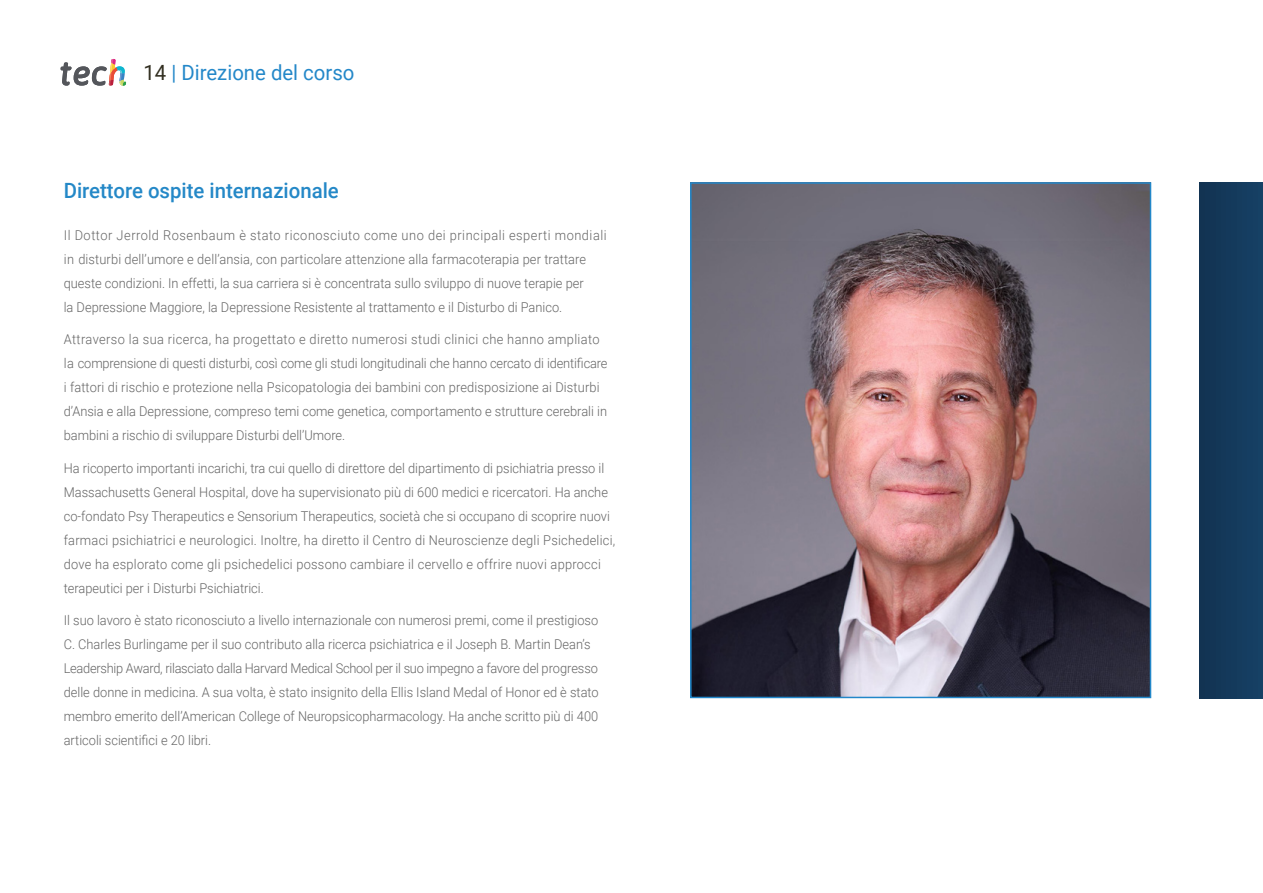
<style>
.page{position:relative;width:1263px;height:893px;background:#fff}
.page>*{position:absolute;margin:0;border:0;box-sizing:border-box;transform-origin:0 0}
.t1{font:500 21px "Roboto";color:#2488c7}
.t2{font:21px "Roboto";color:#2488c9}
.t3{font:300 13.5px/24px "Roboto";color:#656565;scale:.95 1}
.s1{color:#312e20}
</style>
<div class="page">
<img style="left:693px;top:185px;width:455px;height:510px">
<div style="left:690px;top:182px;width:461px;height:516px;border:2px solid #2287c9"></div>
<div style="left:1199px;top:182px;width:64px;height:516px;background:#14395b"></div>
<svg style="left:61px;top:59px;width:65px;height:27px"></svg>
<h1 class="t2" style="left:144px;top:57px;width:213px"><span class="s1">14</span> | Direzione del corso</h1>
<h1 class="t1" style="left:64px;top:176px;width:277px">Direttore ospite internazionale</h1>
<p class="t3" style="left:64px;top:222px;width:573px">Il Dottor Jerrold Rosenbaum è stato riconosciuto come uno dei principali esperti mondiali in disturbi dell’umore e dell’ansia, con particolare attenzione alla farmacoterapia per trattare queste condizioni. In effetti, la sua carriera si è concentrata sullo sviluppo di nuove terapie per<br>la Depressione Maggiore, la Depressione Resistente al trattamento e il Disturbo di Panico.</p>
<p class="t3" style="left:64px;top:327px;width:574px">Attraverso la sua ricerca, ha progettato e diretto numerosi studi clinici che hanno ampliato la comprensione di questi disturbi, così come gli studi longitudinali che hanno cercato di identificare i fattori di rischio e protezione nella Psicopatologia dei bambini con predisposizione ai Disturbi d’Ansia e alla Depressione, compreso temi come genetica, comportamento e strutture cerebrali in bambini a rischio di sviluppare Disturbi dell’Umore.</p>
<p class="t3" style="left:64px;top:455px;width:582px">Ha ricoperto importanti incarichi, tra cui quello di direttore del dipartimento di psichiatria presso il Massachusetts General Hospital, dove ha supervisionato più di 600 medici e ricercatori. Ha anche co-fondato Psy Therapeutics e Sensorium Therapeutics, società che si occupano di scoprire nuovi farmaci psichiatrici e neurologici. Inoltre, ha diretto il Centro di Neuroscienze degli Psichedelici, dove ha esplorato come gli psichedelici possono cambiare il cervello e offrire nuovi approcci terapeutici per i Disturbi Psichiatrici.</p>
<p class="t3" style="left:64px;top:608px;width:565px">Il suo lavoro è stato riconosciuto a livello internazionale con numerosi premi, come il prestigioso C. Charles Burlingame per il suo contributo alla ricerca psichiatrica e il Joseph B. Martin Dean’s Leadership Award, rilasciato dalla Harvard Medical School per il suo impegno a favore del progresso delle donne in medicina. A sua volta, è stato insignito della Ellis Island Medal of Honor ed è stato membro emerito dell’American College of Neuropsicopharmacology. Ha anche scritto più di 400 articoli scientifici e 20 libri.</p>
</div>
